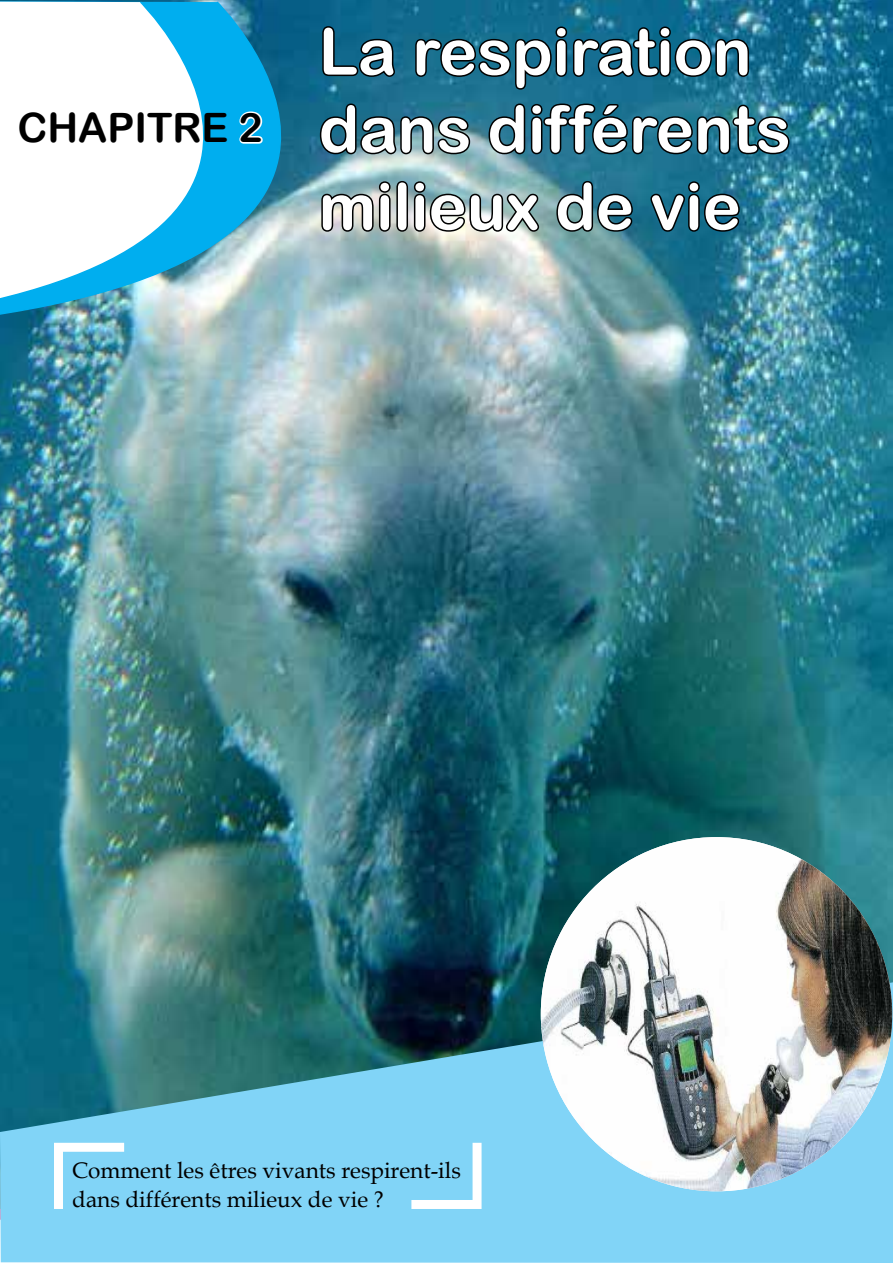
<style>
.page{position:relative;width:893px;height:1263px;background:#fff}
.page>*{position:absolute;margin:0;border:0;box-sizing:border-box;transform-origin:0 0}
.t1{font:64.5px/77.4px "Arial Rounded MT Bold";color:#fff}
.t2{font:40.5px "Arial Rounded MT Bold";color:#000}
.t3{font:22.5px/28.5px "Book Antiqua";color:#000}
</style>
<div class="page">
<img style="left:1px;top:1px;width:891px;height:981px">
<svg style="left:0;top:982px;width:893px;height:281px;background:#5eabc5"></svg>
<img style="left:541px;top:837px;width:351px;height:354px">
<svg style="left:386px;top:0;width:76px;height:388px;background:#7ba5ae"></svg>
<img style="left:0;top:0;width:386px;height:388px">
<svg style="left:237px;top:109px;width:28px;height:37px"></svg>
<svg style="left:320px;top:25px;width:77px;height:54px;background:#0c4d68"></svg>
<svg style="left:414px;top:24px;width:337px;height:68px;background:#125670"></svg>
<svg style="left:318px;top:101px;width:154px;height:56px;background:#316271"></svg>
<svg style="left:487px;top:101px;width:305px;height:56px;background:#1c576b"></svg>
<svg style="left:319px;top:179px;width:222px;height:55px;background:#849393"></svg>
<svg style="left:555px;top:179px;width:80px;height:55px;background:#2f5f6c"></svg>
<svg style="left:648px;top:179px;width:93px;height:55px;background:#125268"></svg>
<svg style="left:402px;top:1134px;width:84px;height:79px"></svg>
<svg style="left:0;top:1138px;width:133px;height:82px;background:#8ed8f7"></svg>
<h2 class="t2" style="left:17px;top:104px;width:247px">CHAPITRE 2</h2>
<h1 class="t1" style="left:319px;top:12px;width:473px">La respiration dans différents milieux de vie</h1>
<p class="t3" style="left:72px;top:1156px;width:390px">Comment les êtres vivants respirent-ils dans différents milieux de vie ?</p>
</div>
